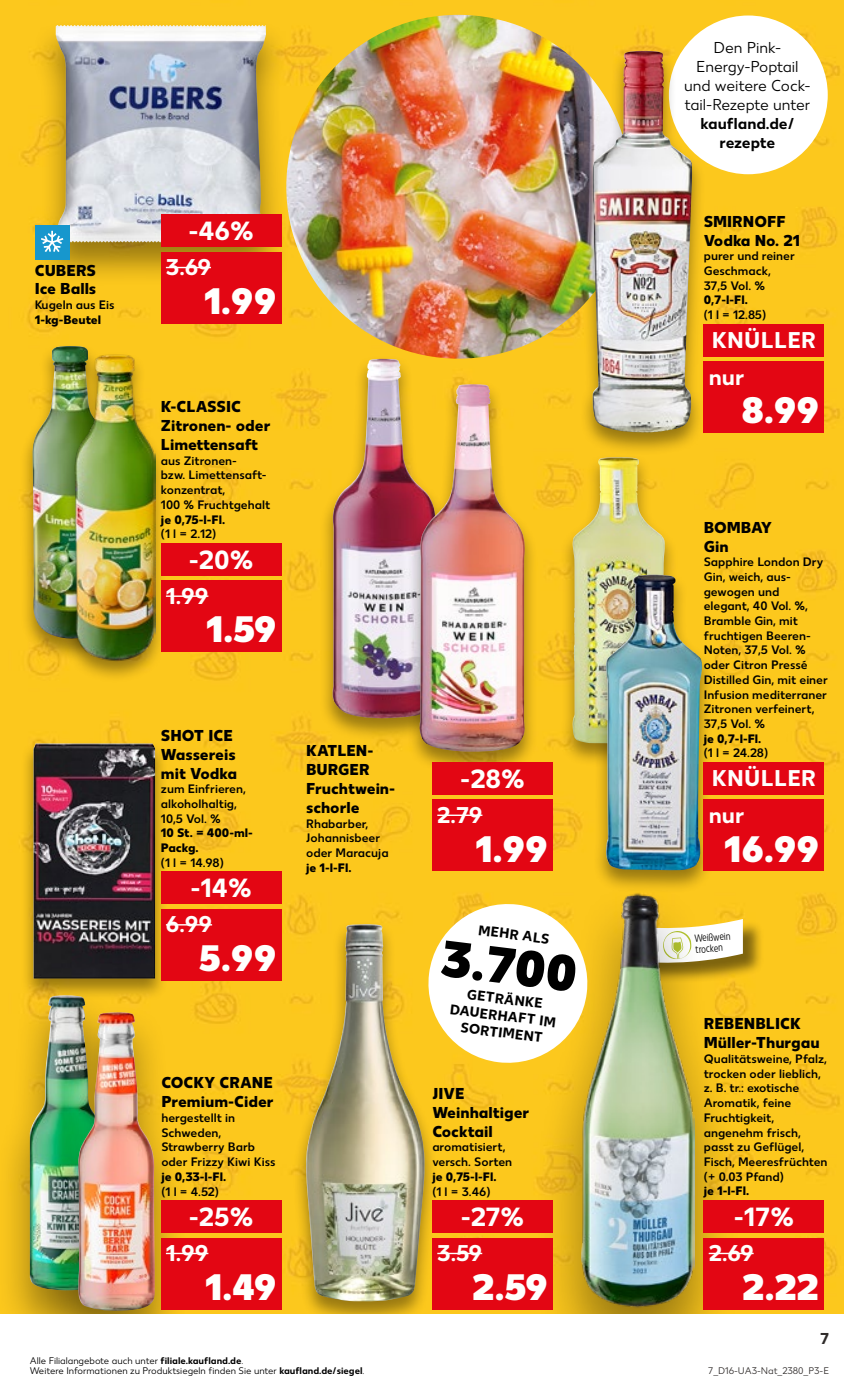
<style>
.page{position:relative;width:844px;height:1389px;background:#fff}
.page>*{position:absolute;margin:0;border:0;box-sizing:border-box;transform-origin:0 0}
.t1{font:800 50.75px "Kaufland";color:#000}
.t2{font:800 36.75px "Kaufland";color:#fffffd}
.t3{font:700 26.25px "Kaufland";letter-spacing:-.005em;color:#fffffd}
.t4{font:700 22.75px/36.4px "Kaufland";letter-spacing:.01em;color:#fffffd}
.t5{font:15.75px/18.9px "Kaufland Bold+";color:#000}
.t6{font:15.75px/18.9px "Kaufland";color:#000;text-align:center}
.t7{font:700 15.75px/18.9px "Kaufland";letter-spacing:-.015em;color:#000;text-align:center}
.t8{font:700 15.75px "Kaufland";color:#2e2a29}
.t9{font:700 14px/16.8px "Kaufland";color:#000;text-align:center}
.t10{font:500 12.25px/14.7px "Kaufland";color:#000}
.t11{font:12.25px/14.7px "Kaufland Bold+";color:#000}
.t12{font:10.5px/11.2px "Kaufland Condensed";color:#000}
.t13{font:9.62px/9.6px "Kaufland";color:#000}
.t14{font:9.62px "Kaufland";color:#2e2a29}
.s1{font-weight:700}
</style>
<div class="page">
<img style="left:0;top:0;width:843px;height:1314px">
<div style="left:0;top:986px;width:139px;height:365px;background:#000;opacity:.4"></div>
<img style="left:30px;top:1001px;width:75px;height:291px">
<div style="left:635px;top:920px;width:128px;height:63px;background:#000;opacity:.5"></div>
<div style="left:319px;top:355px;width:130px;height:387px;background:#000;opacity:.4"></div>
<img style="left:331px;top:359px;width:105px;height:360px">
<div style="left:559px;top:454px;width:119px;height:313px;background:#000;opacity:.4"></div>
<img style="left:572px;top:457px;width:92px;height:286px">
<img style="left:286px;top:15px;width:344px;height:344px;border-radius:172px">
<div style="left:19px;top:343px;width:102px;height:319px;background:#000;opacity:.4"></div>
<img style="left:32px;top:346px;width:77px;height:294px">
<div style="left:668px;top:16px;width:159px;height:158px;background:#fff;border-radius:50%"></div>
<div style="left:21px;top:740px;width:147px;height:261px;background:#000;opacity:.4"></div>
<img style="left:33px;top:743px;width:122px;height:236px">
<div style="left:31px;top:18px;width:260px;height:269px;background:#000;opacity:.4"></div>
<img style="left:56px;top:25px;width:210px;height:218px">
<div style="left:292px;top:920px;width:146px;height:405px;background:#000;opacity:.4"></div>
<img style="left:306px;top:924px;width:118px;height:377px">
<div style="left:62px;top:352px;width:105px;height:331px;background:#000;opacity:.4"></div>
<img style="left:75px;top:352px;width:80px;height:310px">
<div style="left:406px;top:381px;width:132px;height:394px;background:#000;opacity:.4"></div>
<img style="left:418px;top:384px;width:108px;height:368px">
<div style="left:579px;top:47px;width:126px;height:409px;background:#000;opacity:.4"></div>
<img style="left:592px;top:51px;width:100px;height:382px">
<div style="left:592px;top:571px;width:123px;height:322px;background:#000;opacity:.4"></div>
<img style="left:605px;top:575px;width:97px;height:295px">
<div style="left:43px;top:1003px;width:147px;height:368px;background:#000;opacity:.4"></div>
<img style="left:76px;top:1012px;width:80px;height:300px">
<div style="left:533px;top:883px;width:209px;height:505px;background:#000;opacity:.4"></div>
<img style="left:581px;top:891px;width:113px;height:419px">
<div style="left:703px;top:1200px;width:120px;height:33px;background:#e30613"></div>
<div style="left:703px;top:1238px;width:120px;height:72px;background:#e30613"></div>
<hr style="left:708px;top:1253px;width:45px;height:1px;background:#fffffd">
<div style="left:161px;top:1200px;width:120px;height:33px;background:#e30613"></div>
<div style="left:161px;top:1238px;width:120px;height:72px;background:#e30613"></div>
<hr style="left:166px;top:1253px;width:42px;height:1px;background:#fffffd">
<div style="left:161px;top:215px;width:120px;height:32px;background:#e30613"></div>
<div style="left:161px;top:252px;width:120px;height:72px;background:#e30613"></div>
<hr style="left:166px;top:267px;width:45px;height:1px;background:#fffffd">
<div style="left:432px;top:1200px;width:120px;height:33px;background:#e30613"></div>
<div style="left:432px;top:1238px;width:120px;height:72px;background:#e30613"></div>
<hr style="left:437px;top:1253px;width:45px;height:1px;background:#fffffd">
<div style="left:703px;top:324px;width:120px;height:32px;background:#e30613"></div>
<div style="left:703px;top:361px;width:120px;height:72px;background:#e30613"></div>
<div style="left:161px;top:543px;width:120px;height:32px;background:#e30613"></div>
<div style="left:161px;top:580px;width:120px;height:72px;background:#e30613"></div>
<hr style="left:166px;top:595px;width:42px;height:2px;background:#fffffd">
<div style="left:432px;top:762px;width:120px;height:33px;background:#e30613"></div>
<div style="left:432px;top:799px;width:120px;height:72px;background:#e30613"></div>
<hr style="left:437px;top:815px;width:45px;height:1px;background:#fffffd">
<div style="left:703px;top:762px;width:120px;height:33px;background:#e30613"></div>
<div style="left:703px;top:799px;width:120px;height:72px;background:#e30613"></div>
<div style="left:161px;top:872px;width:120px;height:32px;background:#e30613"></div>
<div style="left:161px;top:909px;width:120px;height:72px;background:#e30613"></div>
<hr style="left:166px;top:924px;width:46px;height:2px;background:#fffffd">
<svg style="left:423px;top:899px;width:169px;height:169px"></svg>
<div style="left:35px;top:225px;width:34px;height:34px;background:#1797cd"></div>
<svg style="left:41px;top:231px;width:22px;height:21px"></svg>
<div style="left:0;top:1315px;width:843px;height:74px;background:#fff"></div>
<p class="t5" style="left:35px;top:261px;width:63px">CUBERS<br>Ice Balls</p>
<p class="t10" style="left:35px;top:298px;width:81px">Kugeln aus Eis</p>
<p class="t11" style="left:35px;top:312px;width:68px">1-kg-Beutel</p>
<h3 class="t3" style="left:188px;top:215px;width:67px">-46%</h3>
<h3 class="t4" style="left:166px;top:250px;width:47px">3.69</h3>
<h2 class="t2" style="left:204px;top:278px;width:74px">1.99</h2>
<p class="t5" style="left:161px;top:398px;width:111px">K-CLASSIC<br>Zitronen- oder<br>Limettensaft</p>
<p class="t10" style="left:161px;top:453px;width:111px">aus Zitronen-<br>bzw. Limettensaft&shy;konzentrat,<br>100 % Fruchtgehalt</p>
<p class="t11" style="left:161px;top:512px;width:66px">je 0,75-l-Fl.</p>
<p class="t10" style="left:161px;top:527px;width:57px">(1 l = 2.12)</p>
<h3 class="t3" style="left:189px;top:544px;width:66px">-20%</h3>
<h3 class="t4" style="left:166px;top:578px;width:44px">1.99</h3>
<h2 class="t2" style="left:206px;top:607px;width:72px">1.59</h2>
<p class="t5" style="left:161px;top:726px;width:78px">SHOT ICE<br>Wassereis mit Vodka</p>
<p class="t10" style="left:161px;top:782px;width:86px">zum Einfrieren, alkoholhaltig,<br>10,5 Vol. %</p>
<p class="t11" style="left:161px;top:826px;width:93px">10 St. = 400-ml-<br>Packg.</p>
<p class="t10" style="left:161px;top:856px;width:64px">(1 l = 14.98)</p>
<h3 class="t3" style="left:190px;top:872px;width:63px">-14%</h3>
<h3 class="t4" style="left:166px;top:907px;width:48px">6.99</h3>
<h2 class="t2" style="left:199px;top:935px;width:79px">5.99</h2>
<p class="t5" style="left:306px;top:741px;width:91px">KATLEN-<br>BURGER<br>Fruchtwein&shy;schorle</p>
<p class="t10" style="left:306px;top:816px;width:84px">Rhabarber,<br>Johannisbeer oder Maracuja</p>
<p class="t11" style="left:306px;top:860px;width:47px">je 1-l-Fl.</p>
<p class="t5" style="left:161px;top:1074px;width:114px">COCKY CRANE<br>Premium-Cider</p>
<p class="t10" style="left:161px;top:1111px;width:116px">hergestellt in<br>Schweden,<br>Strawberry Barb oder Frizzy Kiwi Kiss</p>
<p class="t11" style="left:161px;top:1169px;width:66px">je 0,33-l-Fl.</p>
<p class="t10" style="left:161px;top:1184px;width:59px">(1 l = 4.52)</p>
<h3 class="t3" style="left:189px;top:1201px;width:66px">-25%</h3>
<h3 class="t4" style="left:166px;top:1235px;width:44px">1.99</h3>
<h2 class="t2" style="left:205px;top:1264px;width:73px">1.49</h2>
<p class="t13" style="left:30px;top:1357px;width:336px">Alle Filialangebote auch unter <span class="s1">filiale.kaufland.de</span>.<br>Weitere Informationen zu Produktsiegeln finden Sie unter <span class="s1">kaufland.de/siegel</span>.</p>
<h3 class="t3" style="left:460px;top:763px;width:66px">-28%</h3>
<h3 class="t4" style="left:437px;top:797px;width:47px">2.79</h3>
<h2 class="t2" style="left:475px;top:826px;width:74px">1.99</h2>
<p class="t9" style="left:479px;top:922px;width:73px;rotate:7deg">MEHR ALS</p>
<h1 class="t1" style="left:445px;top:927px;width:138px;rotate:7deg">3.700</h1>
<p class="t9" style="left:453px;top:984px;width:108px;rotate:7deg">GETRÄNKE<br>DAUERHAFT IM<br>SORTIMENT</p>
<p class="t5" style="left:432px;top:1084px;width:99px">JIVE<br>Weinhaltiger<br>Cocktail</p>
<p class="t10" style="left:432px;top:1140px;width:81px">aromatisiert, versch. Sorten</p>
<p class="t11" style="left:432px;top:1169px;width:66px">je 0,75-l-Fl.</p>
<p class="t10" style="left:432px;top:1184px;width:60px">(1 l = 3.46)</p>
<h3 class="t3" style="left:460px;top:1201px;width:65px">-27%</h3>
<h3 class="t4" style="left:437px;top:1235px;width:46px">3.59</h3>
<h2 class="t2" style="left:472px;top:1264px;width:77px">2.59</h2>
<p class="t6" style="left:684px;top:39px;width:128px">Den Pink-<br>Energy-Poptail und weitere Cock&shy;tail-Rezepte unter</p>
<p class="t7" style="left:700px;top:114px;width:95px">kaufland.de/ rezepte</p>
<p class="t5" style="left:703px;top:212px;width:98px">SMIRNOFF<br>Vodka No. 21</p>
<p class="t10" style="left:703px;top:249px;width:93px">purer und reiner<br>Geschmack,<br>37,5 Vol. %</p>
<p class="t11" style="left:703px;top:293px;width:46px">0,7-l-Fl.</p>
<p class="t10" style="left:703px;top:308px;width:64px">(1 l = 12.85)</p>
<h3 class="t4" style="left:708px;top:323px;width:109px">KNÜLLER nur</h3>
<h2 class="t2" style="left:741px;top:388px;width:79px">8.99</h2>
<p class="t5" style="left:703px;top:518px;width:70px">BOMBAY<br>Gin</p>
<p class="t10" style="left:703px;top:555px;width:126px">Sapphire London Dry<br>Gin, weich, aus&shy;gewogen und elegant, 40 Vol. %,<br>Bramble Gin, mit fruchtigen Beeren-<br>Noten, 37,5 Vol. % oder Citron Pressé<br>Distilled Gin, mit einer<br>Infusion mediterraner<br>Zitronen verfeinert,<br>37,5 Vol. %</p>
<p class="t11" style="left:703px;top:731px;width:59px">je 0,7-l-Fl.</p>
<p class="t10" style="left:703px;top:746px;width:66px">(1 l = 24.28)</p>
<h3 class="t4" style="left:708px;top:761px;width:109px">KNÜLLER nur</h3>
<h2 class="t2" style="left:723px;top:826px;width:97px">16.99</h2>
<p class="t12" style="left:694px;top:933px;width:37px;rotate:-4deg">Weißwein trocken</p>
<p class="t5" style="left:703px;top:1015px;width:117px">REBENBLICK<br>Müller-Thurgau</p>
<p class="t10" style="left:703px;top:1052px;width:125px">Qualitätsweine, Pfalz, trocken oder lieblich, z. B. tr.: exotische<br>Aromatik, feine<br>Fruchtigkeit, angenehm frisch, passt zu Geflügel,<br>Fisch, Meeresfrüchten (+ 0.03 Pfand)</p>
<p class="t11" style="left:703px;top:1184px;width:47px">je 1-l-Fl.</p>
<h3 class="t3" style="left:733px;top:1201px;width:62px">-17%</h3>
<h3 class="t4" style="left:708px;top:1235px;width:46px">2.69</h3>
<h2 class="t2" style="left:742px;top:1264px;width:78px">2.22</h2>
<p class="t8" style="left:819px;top:1329px;width:11px">7</p>
<p class="t14" style="left:708px;top:1365px;width:122px">7_D16-UA3-Nat_2380_P3-E</p>
</div>
